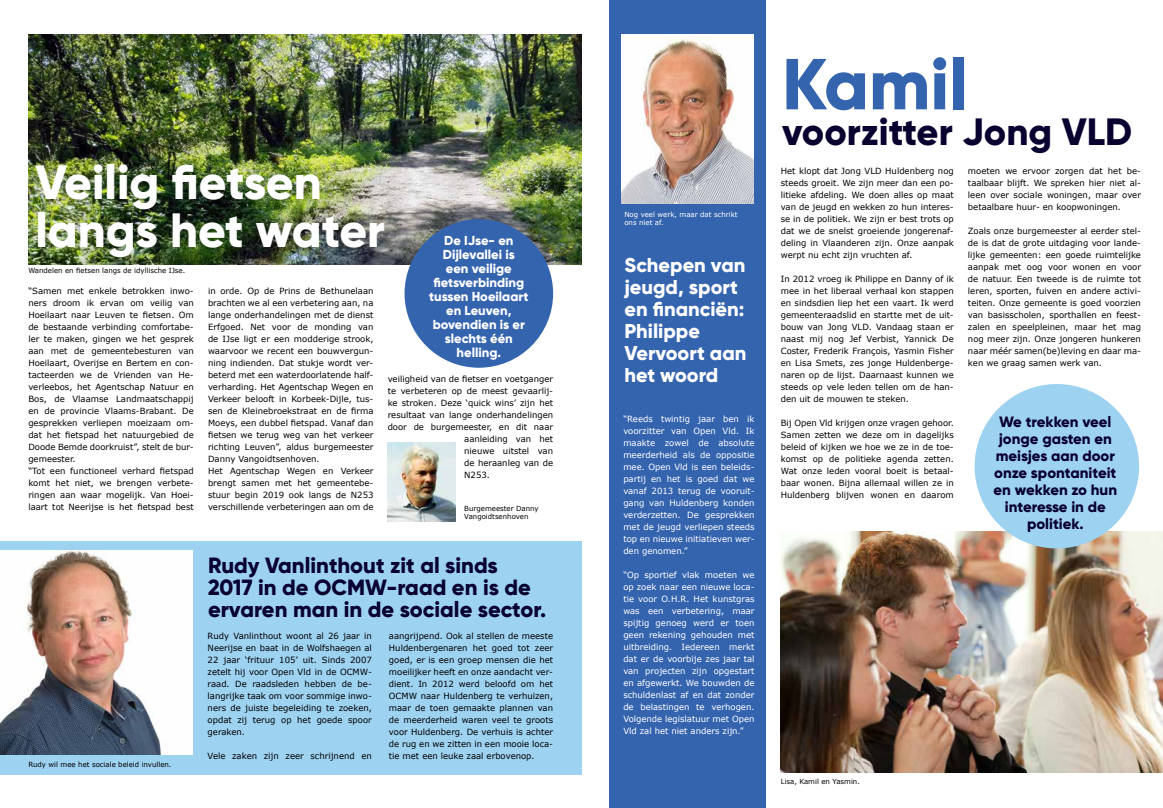
<style>
.page{position:relative;width:1163px;height:808px;background:#fff}
.page>*{position:absolute;margin:0;border:0;box-sizing:border-box;transform-origin:0 0}
.t1{font:800 72px "Gilroy";color:#3564af}
.t2{font:800 48px/48px "Gilroy";color:#fff}
.t3{font:800 38px "Gilroy";color:#08002f}
.t4{font:800 22px/22px "Gilroy";color:#08002f}
.t5{font:800 20px/22px "Gilroy";color:#fff}
.t6{font:800 15px/17px "Gilroy";color:#08002f;text-align:center}
.t7{font:800 13px/14px "Gilroy";color:#fff;text-align:center}
.t8{font:8.5px/12px "Verdana";color:#000;text-align:justify}
.t9{font:8.5px/12px "Verdana";color:#fff;text-align:justify}
.t10{font:7px/8px "Verdana";color:#000}
.t11{font:7px/8px "Verdana";color:#fff}
</style>
<div class="page">
<img style="left:28px;top:35px;width:553px;height:230px">
<div style="left:0;top:540px;width:581px;height:234px;background:#9ed2f1"></div>
<img style="left:0;top:550px;width:193px;height:204px">
<div style="left:404px;top:219px;width:149px;height:149px;background:#3564af;border-radius:50%"></div>
<img style="left:387px;top:442px;width:68px;height:80px">
<img style="left:780px;top:532px;width:382px;height:240px">
<div style="left:609px;top:0;width:156px;height:808px;background:#3564af"></div>
<img style="left:621px;top:35px;width:132px;height:169px">
<div style="left:974px;top:384px;width:164px;height:164px;background:#9ed2f1;border-radius:50%"></div>
<h2 class="t2" style="left:35px;top:158px;width:351px">Veilig fietsen langs het water</h2>
<h3 class="t7" style="left:429px;top:234px;width:101px">De IJse- en<br>Dijlevallei is<br>een veilige fietsverbinding tussen Hoeilaart en Leuven, bovendien is er slechts één helling.</h3>
<p class="t10" style="left:28px;top:266px;width:158px">Wandelen en fietsen langs de idyllische IJse.</p>
<p class="t8" style="left:28px;top:285px;width:167px;text-align:left">“Samen met enkele betrokken inwo&shy;ners droom ik ervan om veilig van Hoeilaart naar Leuven te fietsen. Om de bestaande verbinding comfortabe&shy;ler te maken, gingen we het gesprek aan met de gemeentebesturen van Hoeilaart, Overijse en Bertem en con&shy;tacteerden we de Vrienden van He&shy;verleebos, het Agentschap Natuur en Bos, de Vlaamse Landmaatschappij en de provincie Vlaams-Brabant. De gesprekken verliepen moeizaam om&shy;dat het fietspad het natuurgebied de Doode Bemde doorkruist”, stelt de bur&shy;gemeester.<br>“Tot een functioneel verhard fietspad komt het niet, we brengen verbete&shy;ringen aan waar mogelijk. Van Hoei&shy;laart tot Neerijse is het fietspad best</p>
<p class="t8" style="left:208px;top:285px;width:167px;text-align:left">in orde. Op de Prins de Bethunelaan brachten we al een verbetering aan, na lange onderhandelingen met de dienst Erfgoed. Net voor de monding van de IJse ligt er een modderige strook, waarvoor we recent een bouwvergun&shy;ning indienden. Dat stukje wordt ver&shy;beterd met een waterdoorlatende half&shy;verharding. Het Agentschap Wegen en Verkeer belooft in Korbeek-Dijle, tus&shy;sen de Kleinebroekstraat en de firma Moeys, een dubbel fietspad. Vanaf dan fietsen we terug weg van het verkeer richting Leuven”, aldus burgemeester Danny Vangoidtsenhoven.<br>Het Agentschap Wegen en Verkeer brengt samen met het gemeentebe&shy;stuur begin 2019 ook langs de N253 verschillende verbeteringen aan om de</p>
<p class="t8" style="left:387px;top:373px;width:167px">veiligheid van de fietser en voetganger</p>
<p class="t8" style="left:387px;top:385px;width:167px">te verbeteren op de meest gevaarlij-</p>
<p class="t8" style="left:387px;top:397px;width:167px">ke stroken. Deze ‘quick wins’ zijn het</p>
<p class="t8" style="left:387px;top:409px;width:167px">resultaat van lange onderhandelingen</p>
<p class="t8" style="left:387px;top:421px;width:167px">door de burgemeester, en dit naar</p>
<p class="t8" style="left:464px;top:433px;width:90px">aanleiding van het</p>
<p class="t8" style="left:464px;top:445px;width:90px">nieuwe uitstel van</p>
<p class="t8" style="left:464px;top:457px;width:90px">de heraanleg van de</p>
<p class="t8" style="left:464px;top:469px;width:27px">N253.</p>
<p class="t10" style="left:464px;top:505px;width:76px">Burgemeester Danny<br>Vangoidtsenhoven</p>
<p class="t10" style="left:28px;top:760px;width:145px">Rudy wil mee het sociale beleid invullen.</p>
<h3 class="t4" style="left:208px;top:554px;width:339px">Rudy Vanlinthout zit al sinds<br>2017 in de OCMW-raad en is de ervaren man in de sociale sector.</h3>
<p class="t8" style="left:207px;top:630px;width:166px">Rudy Vanlinthout woont al 26 jaar in Neerijse en baat in de Wolfshaegen al 22 jaar ‘frituur 105’ uit. Sinds 2007 zetelt hij voor Open Vld in de OCMW&shy;raad. De raadsleden hebben de be&shy;langrijke taak om voor sommige inwo&shy;ners de juiste begeleiding te zoeken, opdat zij terug op het goede spoor geraken.</p>
<p class="t8" style="left:207px;top:750px;width:166px">Vele zaken zijn zeer schrijnend en</p>
<p class="t8" style="left:389px;top:630px;width:166px">aangrijpend. Ook al stellen de meeste Huldenbergenaren het goed tot zeer goed, er is een groep mensen die het moeilijker heeft en onze aandacht ver&shy;dient. In 2012 werd beloofd om het OCMW naar Huldenberg te verhuizen, maar de toen gemaakte plannen van de meerderheid waren veel te groots voor Huldenberg. De verhuis is achter de rug en we zitten in een mooie loca&shy;tie met een leuke zaal erbovenop.</p>
<p class="t11" style="left:624px;top:211px;width:115px">Nog veel werk, maar dat schrikt ons niet af.</p>
<h3 class="t5" style="left:624px;top:254px;width:124px">Schepen van jeugd, sport en financiën:<br>Philippe<br>Vervoort aan het woord</h3>
<p class="t9" style="left:623px;top:413px;width:133px">“Reeds twintig jaar ben ik voorzitter van Open Vld. Ik maakte zowel de absolute meerderheid als de oppositie mee. Open Vld is een beleids&shy;partij en het is goed dat we vanaf 2013 terug de vooruit&shy;gang van Huldenberg konden verderzetten. De gesprekken met de jeugd verliepen steeds top en nieuwe initiatieven wer&shy;den genomen.”</p>
<p class="t9" style="left:623px;top:569px;width:133px">“Op sportief vlak moeten we op zoek naar een nieuwe loca&shy;tie voor O.H.R. Het kunstgras was een verbetering, maar spijtig genoeg werd er toen geen rekening gehouden met uitbreiding. Iedereen merkt dat er de voorbije zes jaar tal van projecten zijn opgestart en afgewerkt. We bouwden de schuldenlast af en dat zonder de belastingen te verhogen.<br>Volgende legislatuur met Open Vld zal het niet anders zijn.”</p>
<h1 class="t1" style="left:782px;top:39px;width:187px">Kamil</h1>
<h3 class="t3" style="left:782px;top:108px;width:351px">voorzitter Jong VLD</h3>
<p class="t8" style="left:780px;top:165px;width:174px">Het klopt dat Jong VLD Huldenberg nog steeds groeit. We zijn meer dan een po&shy;litieke afdeling. We doen alles op maat van de jeugd en wekken zo hun interes&shy;se in de politiek. We zijn er best trots op dat we de snelst groeiende jongerenaf&shy;deling in Vlaanderen zijn. Onze aanpak werpt nu echt zijn vruchten af.</p>
<p class="t8" style="left:780px;top:273px;width:174px">In 2012 vroeg ik Philippe en Danny of ik mee in het liberaal verhaal kon stappen en sindsdien liep het een vaart. Ik werd gemeenteraadslid en startte met de uit&shy;bouw van Jong VLD. Vandaag staan er naast mij nog Jef Verbist, Yannick De Coster, Frederik François, Yasmin Fisher en Lisa Smets, zes jonge Huldenberge&shy;naren op de lijst. Daarnaast kunnen we steeds op vele leden tellen om de han&shy;den uit de mouwen te steken.</p>
<p class="t8" style="left:780px;top:417px;width:174px">Bij Open Vld krijgen onze vragen gehoor.<br>Samen zetten we deze om in dagelijks beleid of kijken we hoe we ze in de toe&shy;komst op de politieke agenda zetten.<br>Wat onze leden vooral boeit is betaal&shy;baar wonen. Bijna allemaal willen ze in Huldenberg blijven wonen en daarom</p>
<p class="t8" style="left:967px;top:165px;width:174px">moeten we ervoor zorgen dat het be&shy;taalbaar blijft. We spreken hier niet al&shy;leen over sociale woningen, maar over betaalbare huur- en koopwoningen.</p>
<p class="t8" style="left:967px;top:225px;width:174px">Zoals onze burgemeester al eerder stel&shy;de is dat de grote uitdaging voor lande&shy;lijke gemeenten: een goede ruimtelijke aanpak met oog voor wonen en voor de natuur. Een tweede is de ruimte tot leren, sporten, fuiven en andere activi&shy;teiten. Onze gemeente is goed voorzien van basisscholen, sporthallen en feest&shy;zalen en speelpleinen, maar het mag nog meer zijn. Onze jongeren hunkeren naar méér samen(be)leving en daar ma&shy;ken we graag samen werk van.</p>
<h3 class="t6" style="left:993px;top:414px;width:125px">We trekken veel jonge gasten en meisjes aan door onze spontaniteit en wekken zo hun interesse in de politiek.</h3>
<p class="t10" style="left:780px;top:777px;width:81px">Lisa, Kamil en Yasmin.</p>
</div>
